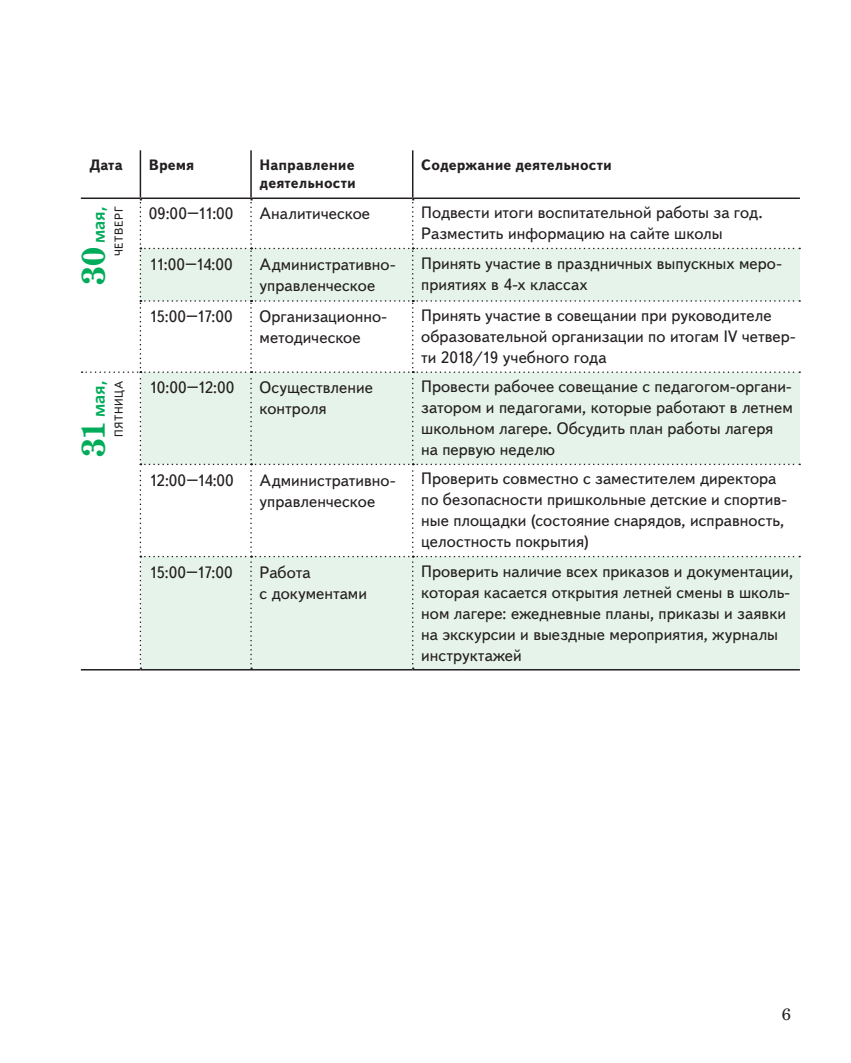
<style>
.page{position:relative;width:851px;height:1063px;background:#fff}
.page>*{position:absolute;margin:0;border:0;box-sizing:border-box;transform-origin:0 0}
.t1{font:600 18px "Whitney";letter-spacing:.005em;color:#00ac5a}
.t2{font:16.5px/21px "Text Book C";color:#231f20}
.t3{font:16.5px "Century Schlbk Cyr";color:#231f20}
.t4{font:700 15px/18px "Text Book C";letter-spacing:.005em;color:#231f20}
.t5{font:11.55px "Text Book C";letter-spacing:.05em;color:#231f20}
.s1{font-family:"Century Schlbk Cyr";font-weight:700;font-size:33px}
</style>
<div class="page">
<hr style="left:81px;top:669px;width:59px;height:2px;background:#231f20">
<svg style="left:81px;top:150px;width:719px;height:519px"></svg>
<hr style="left:140px;top:150px;width:1px;height:48px;background:#231f20">
<hr style="left:250px;top:150px;width:2px;height:48px;background:#231f20">
<hr style="left:412px;top:150px;width:1px;height:48px;background:#231f20">
<hr style="left:81px;top:198px;width:59px;height:1px;background:#231f20">
<hr style="left:140px;top:198px;width:111px;height:1px;background:#231f20">
<hr style="left:251px;top:198px;width:161px;height:1px;background:#231f20">
<hr style="left:412px;top:198px;width:387px;height:1px;background:#231f20">
<hr style="left:140px;top:669px;width:111px;height:2px;background:#231f20">
<hr style="left:251px;top:669px;width:161px;height:2px;background:#231f20">
<hr style="left:412px;top:669px;width:387px;height:2px;background:#231f20">
<p class="t4" style="left:89px;top:155px;width:35px">Дата</p>
<p class="t4" style="left:149px;top:155px;width:47px">Время</p>
<p class="t4" style="left:259px;top:155px;width:98px">Направление деятельности</p>
<p class="t4" style="left:421px;top:155px;width:192px">Содержание деятельности</p>
<p class="t1" style="left:86px;top:285px;width:79px;rotate:-90deg"><span class="s1">30</span> мая,</p>
<p class="t5" style="left:112px;top:256px;width:51px;rotate:-90deg">ЧЕТВЕРГ</p>
<p class="t2" style="left:149px;top:204px;width:86px">09:00–11:00</p>
<p class="t2" style="left:259px;top:204px;width:112px">Аналитическое</p>
<p class="t2" style="left:421px;top:202px;width:343px">Подвести итоги воспитательной работы за год.<br>Разместить информацию на сайте школы</p>
<p class="t2" style="left:149px;top:254px;width:85px">11:00–14:00</p>
<p class="t2" style="left:259px;top:254px;width:137px">Административно&shy;управленческое</p>
<p class="t2" style="left:421px;top:253px;width:362px">Принять участие в праздничных выпускных меро&shy;приятиях в 4-х классах</p>
<p class="t2" style="left:149px;top:306px;width:85px">15:00–17:00</p>
<p class="t2" style="left:259px;top:306px;width:129px">Организационно&shy;методическое</p>
<p class="t2" style="left:421px;top:305px;width:376px">Принять участие в совещании при руководителе образовательной организации по итогам IV четвер&shy;ти 2018/19 учебного года</p>
<p class="t1" style="left:86px;top:457px;width:78px;rotate:-90deg"><span class="s1">31</span> мая,</p>
<p class="t5" style="left:112px;top:437px;width:58px;rotate:-90deg">ПЯТНИЦА</p>
<p class="t2" style="left:149px;top:377px;width:87px">10:00–12:00</p>
<p class="t2" style="left:259px;top:377px;width:115px">Осуществление контроля</p>
<p class="t2" style="left:421px;top:376px;width:373px">Провести рабочее совещание с педагогом-органи&shy;затором и педагогами, которые работают в летнем школьном лагере. Обсудить план работы лагеря на первую неделю</p>
<p class="t2" style="left:149px;top:470px;width:86px">12:00–14:00</p>
<p class="t2" style="left:259px;top:470px;width:137px">Административно&shy;управленческое</p>
<p class="t2" style="left:421px;top:469px;width:367px">Проверить совместно с заместителем директора по безопасности пришкольные детские и спортив&shy;ные площадки (состояние снарядов, исправность, целостность покрытия)</p>
<p class="t2" style="left:149px;top:562px;width:85px">15:00–17:00</p>
<p class="t2" style="left:259px;top:562px;width:109px">Работа<br>с документами</p>
<p class="t2" style="left:421px;top:561px;width:373px">Проверить наличие всех приказов и документации, которая касается открытия летней смены в школь&shy;ном лагере: ежедневные планы, приказы и заявки на экскурсии и выездные мероприятия, журналы инструктажей</p>
<p class="t3" style="left:781px;top:1004px;width:11px">6</p>
</div>
